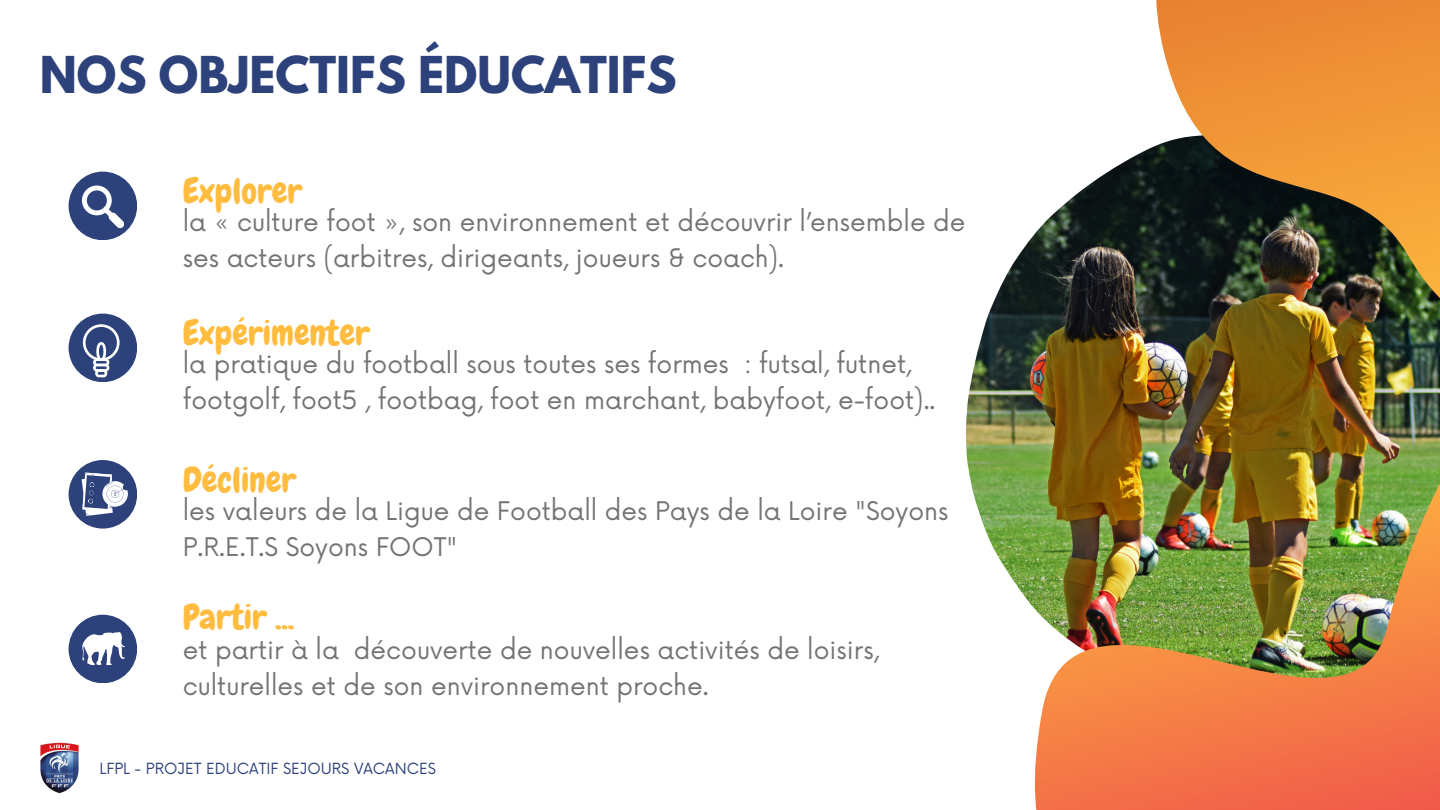
<style>
.page{position:relative;width:1440px;height:810px;background:#fff}
.page>*{position:absolute;margin:0;border:0;box-sizing:border-box;transform-origin:0 0}
.t1{font:700 45px "League Spartan";color:#2d427b}
.t2{font:35px "Chewy";color:#ffbc3f}
.t3{font:25px/36px "Now";color:#737373}
.t4{font:15px "Now";color:#2d427b}
</style>
<div class="page">
<div style="left:69px;top:172px;width:68px;height:68px;background:#2d427b;border-radius:50%"></div>
<div style="left:69px;top:314px;width:68px;height:68px;background:#2d427b;border-radius:50%"></div>
<div style="left:69px;top:460px;width:68px;height:69px;background:#2d427b;border-radius:50%"></div>
<div style="left:69px;top:615px;width:68px;height:68px;background:#2d427b;border-radius:50%"></div>
<img style="left:971px;top:167px;width:144px;height:214px">
<img style="left:1115px;top:0;width:325px;height:381px">
<img style="left:966px;top:381px;width:474px;height:429px">
<img style="left:40px;top:742px;width:39px;height:52px">
<svg style="left:80px;top:321px;width:42px;height:56px"></svg>
<svg style="left:82px;top:632px;width:43px;height:34px"></svg>
<svg style="left:81px;top:473px;width:51px;height:43px"></svg>
<svg style="left:82px;top:186px;width:42px;height:42px"></svg>
<p class="t1" style="left:40px;top:53px;width:638px">NOS OBJECTIFS ÉDUCATIFS</p>
<p class="t2" style="left:183px;top:169px;width:121px">Explorer</p>
<p class="t3" style="left:183px;top:206px;width:784px">la « culture foot », son environnement et découvrir l’ensemble de ses acteurs (arbitres, dirigeants, joueurs &amp; coach).</p>
<p class="t2" style="left:183px;top:311px;width:188px">Expérimenter</p>
<h3 class="t3" style="left:183px;top:348px;width:754px">la pratique du football sous toutes ses formes : futsal, futnet, footgolf, foot5 , footbag, foot en marchant, babyfoot, e-foot)..</h3>
<h2 class="t2" style="left:183px;top:457px;width:115px">Décliner</h2>
<h2 class="t3" style="left:183px;top:494px;width:767px">les valeurs de la Ligue de Football des Pays de la Loire "Soyons<br>P.R.E.T.S Soyons FOOT"</h2>
<h3 class="t2" style="left:183px;top:595px;width:113px">Partir ...</h3>
<h1 class="t3" style="left:183px;top:633px;width:698px">et partir à la découverte de nouvelles activités de loisirs, culturelles et de son environnement proche.</h1>
<p class="t4" style="left:99px;top:760px;width:338px">LFPL - PROJET EDUCATIF SEJOURS VACANCES</p>
</div>
